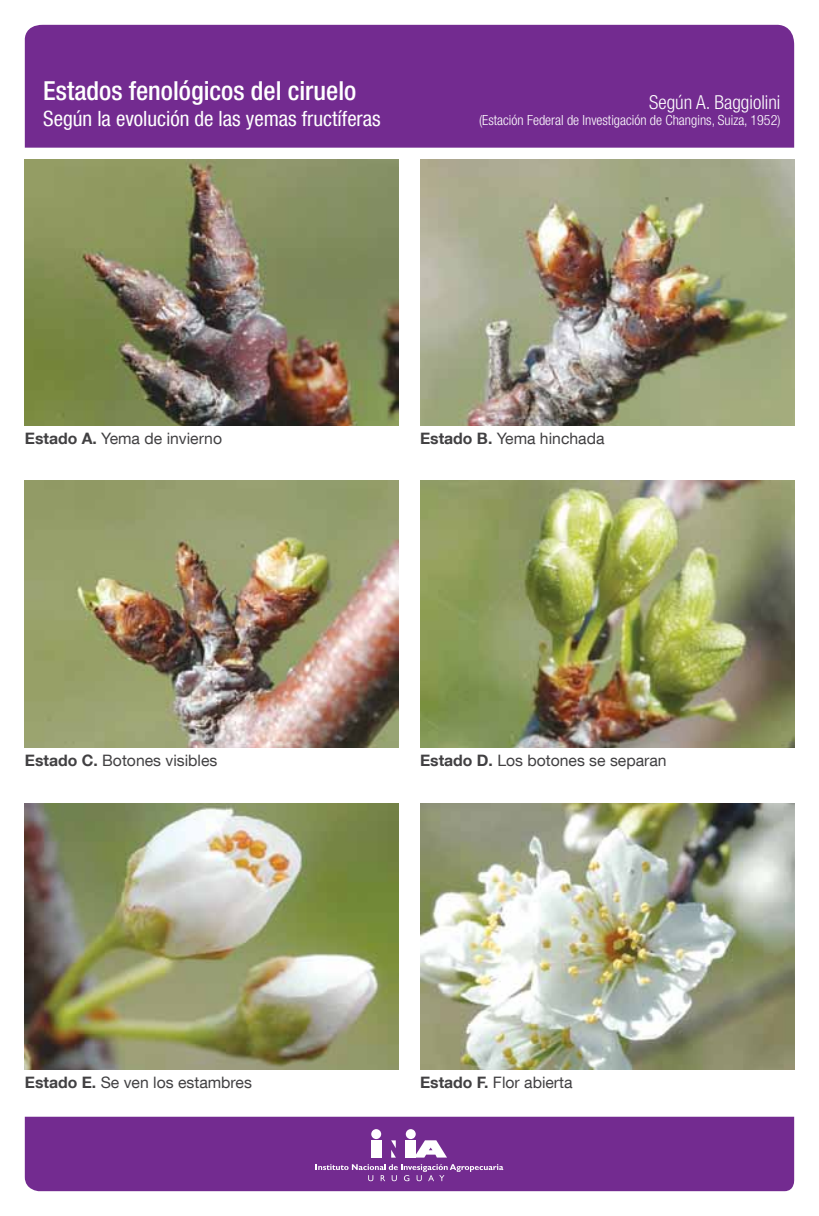
<style>
.page{position:relative;width:819px;height:1216px;background:#fff}
.page>*{position:absolute;margin:0;border:0;box-sizing:border-box;transform-origin:0 0}
.t1{font:500 condensed 26.25px "Helvetica Neue LT Com";color:#fff}
.t2{font:condensed 21px "Helvetica Neue LT Com";color:#fff}
.t3{font:300 condensed 19.25px "Helvetica Neue LT Com";color:#fff}
.t4{font:15.75px "Helvetica Neue LT Com";color:#414042}
.t5{font:300 condensed 14px "Helvetica Neue LT Com";color:#fff}
.s1{font-weight:700}
</style>
<div class="page">
<div style="left:24px;top:24px;width:770px;height:124px;background:#732b90"></div>
<div style="left:25px;top:1116px;width:769px;height:75px;background:#732b90"></div>
<img style="left:25px;top:159px;width:374px;height:266px">
<img style="left:25px;top:481px;width:374px;height:266px">
<img style="left:25px;top:803px;width:374px;height:266px">
<img style="left:420px;top:159px;width:374px;height:266px">
<img style="left:420px;top:481px;width:374px;height:266px">
<img style="left:420px;top:803px;width:374px;height:266px">
<svg style="left:315px;top:1164px;width:188px;height:17px"></svg>
<div style="left:371px;top:1129px;width:10px;height:9px;background:#fff;border-radius:50%"></div>
<div style="left:406px;top:1129px;width:9px;height:9px;background:#fff;border-radius:50%"></div>
<div style="left:371px;top:1140px;width:10px;height:17px;background:#fff"></div>
<div style="left:406px;top:1140px;width:10px;height:17px;background:#fff"></div>
<svg style="left:391px;top:1140px;width:5px;height:17px"></svg>
<svg style="left:416px;top:1140px;width:31px;height:17px"></svg>
<h1 class="t1" style="left:43px;top:75px;width:314px">Estados fenológicos del ciruelo</h1>
<h2 class="t2" style="left:43px;top:106px;width:339px">Según la evolución de las yemas fructíferas</h2>
<p class="t3" style="left:649px;top:91px;width:133px">Según A. Baggiolini</p>
<p class="t5" style="left:479px;top:112px;width:303px">(Estación Federal de Investigación de Changins, Suiza, 1952)</p>
<p class="t4" style="left:25px;top:428px;width:199px"><span class="s1">Estado A.</span> Yema de invierno</p>
<p class="t4" style="left:420px;top:428px;width:186px"><span class="s1">Estado B.</span> Yema hinchada</p>
<p class="t4" style="left:25px;top:750px;width:194px"><span class="s1">Estado C.</span> Botones visibles</p>
<p class="t4" style="left:25px;top:1072px;width:228px"><span class="s1">Estado E.</span> Se ven los estambres</p>
<p class="t4" style="left:420px;top:750px;width:248px"><span class="s1">Estado D.</span> Los botones se separan</p>
<p class="t4" style="left:420px;top:1072px;width:154px"><span class="s1">Estado F.</span> Flor abierta</p>
</div>
